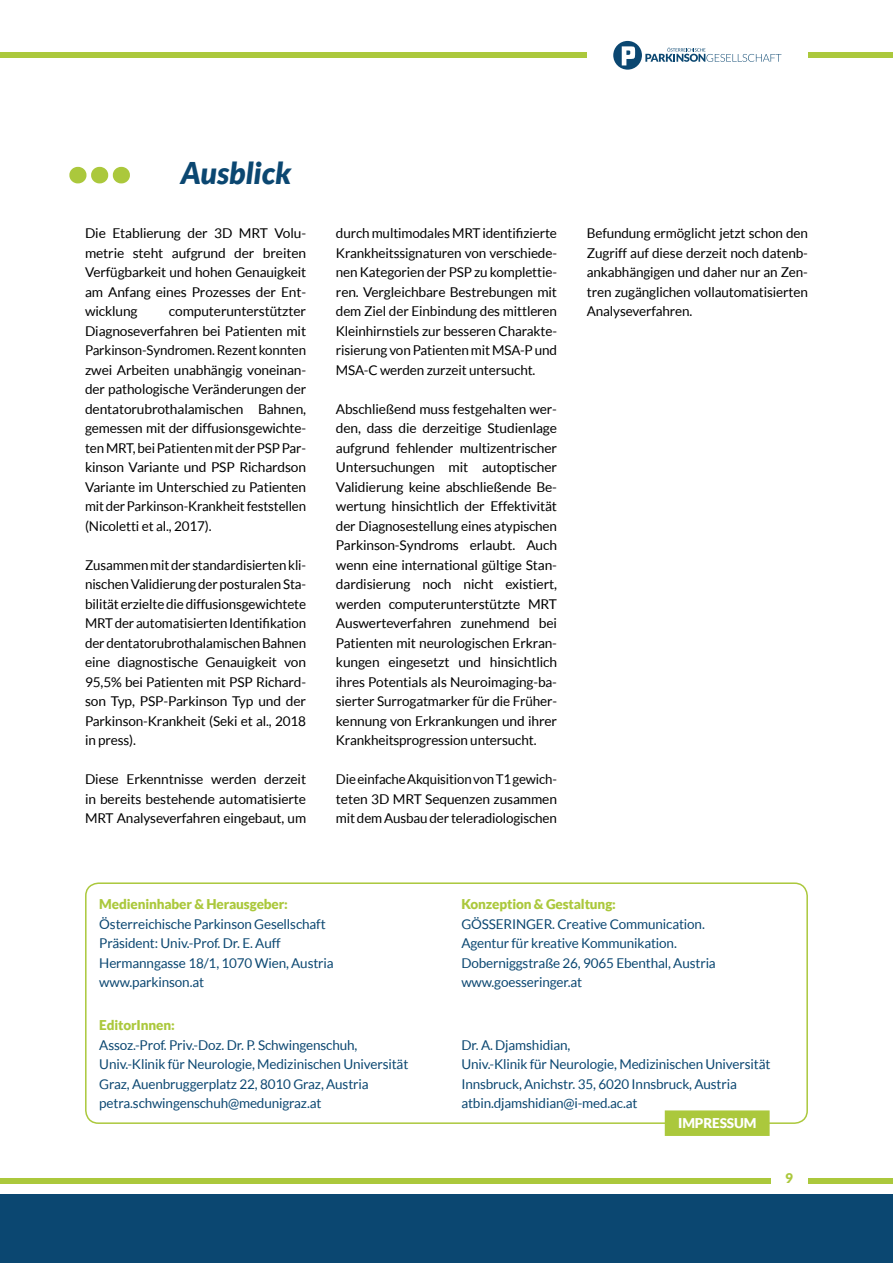
<style>
.page{position:relative;width:893px;height:1263px;background:#fff}
.page>*{position:absolute;margin:0;border:0;box-sizing:border-box;transform-origin:0 0}
.t1{font:italic 900 76.2px "Lato";color:#abc83c}
.t2{font:italic 900 30px "Lato";color:#0b4771}
.fließtext{font:13.5px/19.5px "Lato";letter-spacing:-.01em;color:#000;text-align:justify}
.fließtext-2{font:13.5px/19.5px "Lato";letter-spacing:-.01em;color:#0b4771}
.fließtext-3{font:900 13.5px "Lato";letter-spacing:-.01em;color:#abc83c}
.COVER_autoren_aufzäh{font:900 13.5px "Lato";letter-spacing:-.01em;color:#fff}
.s1{font-weight:900;color:#abc83c}
</style>
<div class="page">
<div style="left:0;top:1178px;width:770px;height:5px;background:#abc83c"></div>
<div style="left:0;top:53px;width:587px;height:5px;background:#abc83c"></div>
<div style="left:808px;top:1178px;width:85px;height:5px;background:#abc83c"></div>
<div style="left:808px;top:53px;width:85px;height:5px;background:#abc83c"></div>
<div style="left:0;top:1194px;width:893px;height:69px;background:#0b4771"></div>
<div style="left:85px;top:882px;width:723px;height:242px;border:2px solid #abc83c;border-radius:13px"></div>
<div style="left:665px;top:1110px;width:105px;height:26px;background:#abc83c"></div>
<svg style="left:613px;top:41px;width:29px;height:29px"></svg>
<svg style="left:622px;top:46px;width:13px;height:19px"></svg>
<svg style="left:645px;top:48px;width:136px;height:14px"></svg>
<p class="t1" style="left:66px;top:125px;width:67px">···</p>
<h2 class="t2" style="left:181px;top:155px;width:112px">Ausblick</h2>
<p class="fließtext" style="left:85px;top:224px;width:223px">Die Etablierung der 3D MRT Volu&shy;metrie steht aufgrund der breiten Verfügbarkeit und hohen Genauigkeit am Anfang eines Prozesses der Ent&shy;wicklung</p>
<p class="fließtext" style="left:85px;top:302px;width:223px;text-indent:84px">computerunterstützter Diagnoseverfahren bei Patienten mit Parkinson-Syndromen. Rezent konnten zwei Arbeiten unabhängig voneinan&shy;der pathologische Veränderungen der dentatorubrothalamischen Bahnen, gemessen mit der diffusionsgewichte&shy;ten MRT, bei Patienten mit der PSP Par&shy;kinson Variante und PSP Richardson Variante im Unterschied zu Patienten mit der Parkinson-Krankheit feststellen (Nicoletti et al., 2017).</p>
<p class="fließtext" style="left:85px;top:555px;width:223px">Zusammen mit der standardisierten kli&shy;nischen Validierung der posturalen Sta&shy;bilität erzielte die diffusionsgewichtete MRT der automatisierten Identifikation der dentatorubrothalamischen Bahnen eine diagnostische Genauigkeit von 95,5% bei Patienten mit PSP Richard&shy;son Typ, PSP-Parkinson Typ und der Parkinson-Krankheit (Seki et al., 2018 in press).</p>
<p class="fließtext" style="left:85px;top:770px;width:223px">Diese Erkenntnisse werden derzeit in bereits bestehende automatisierte MRT Analyseverfahren eingebaut, um</p>
<p class="fließtext" style="left:336px;top:224px;width:223px">durch multimodales MRT identifizierte Krankheitssignaturen von verschiede&shy;nen Kategorien der PSP zu komplettie&shy;ren. Vergleichbare Bestrebungen mit dem Ziel der Einbindung des mittleren Kleinhirnstiels zur besseren Charakte&shy;risierung von Patienten mit MSA-P und MSA-C werden zurzeit untersucht.</p>
<p class="fließtext" style="left:336px;top:399px;width:223px">Abschließend muss festgehalten wer&shy;den, dass die derzeitige Studienlage aufgrund fehlender multizentrischer Untersuchungen mit autoptischer Validierung keine abschließende Be&shy;wertung hinsichtlich der Effektivität der Diagnosestellung eines atypischen Parkinson-Syndroms erlaubt. Auch wenn eine international gültige Stan&shy;dardisierung noch nicht existiert, werden computerunterstützte MRT Auswerteverfahren zunehmend bei Patienten mit neurologischen Erkran&shy;kungen eingesetzt und hinsichtlich ihres Potentials als Neuroimaging-ba&shy;sierter Surrogatmarker für die Früher&shy;kennung von Erkrankungen und ihrer Krankheitsprogression untersucht.</p>
<p class="fließtext" style="left:336px;top:770px;width:223px">Die einfache Akquisition von T1 gewich&shy;teten 3D MRT Sequenzen zusammen mit dem Ausbau der teleradiologischen</p>
<p class="fließtext" style="left:587px;top:224px;width:223px">Befundung ermöglicht jetzt schon den Zugriff auf diese derzeit noch datenb&shy;ankabhängigen und daher nur an Zen&shy;tren zugänglichen vollautomatisierten Analyseverfahren.</p>
<p class="fließtext-3" style="left:99px;top:896px;width:190px">Medieninhaber &amp; Herausgeber:</p>
<p class="fließtext-2" style="left:99px;top:914px;width:228px">Österreichische Parkinson Gesellschaft</p>
<p class="fließtext-2" style="left:99px;top:933px;width:236px">Präsident: Univ.-Prof. Dr. E. Auff<br>Hermanngasse 18/1, 1070 Wien, Austria</p>
<p class="fließtext-2" style="left:99px;top:972px;width:106px">www.parkinson.at</p>
<p class="fließtext-2" style="left:99px;top:1016px;width:311px"><span class="s1">EditorInnen:<br></span>Assoz.-Prof. Priv.-Doz. Dr. P. Schwingenschuh, Univ.-Klinik für Neurologie, Medizinischen Universität Graz, Auenbruggerplatz 22, 8010 Graz, Austria petra.schwingenschuh@medunigraz.at</p>
<p class="fließtext-3" style="left:461px;top:896px;width:156px">Konzeption &amp; Gestaltung:</p>
<p class="fließtext-2" style="left:461px;top:914px;width:245px">GÖSSERINGER. Creative Communication.</p>
<p class="fließtext-2" style="left:461px;top:933px;width:217px">Agentur für kreative Kommunikation.</p>
<p class="fließtext-2" style="left:461px;top:953px;width:256px">Doberniggstraße 26, 9065 Ebenthal, Austria</p>
<p class="fließtext-2" style="left:461px;top:972px;width:122px">www.goesseringer.at</p>
<p class="fließtext-2" style="left:461px;top:1035px;width:311px">Dr. A. Djamshidian,<br>Univ.-Klinik für Neurologie, Medizinischen Universität Innsbruck, Anichstr. 35, 6020 Innsbruck, Austria atbin.djamshidian@i-med.ac.at</p>
<p class="COVER_autoren_aufzäh" style="left:678px;top:1115px;width:80px">IMPRESSUM</p>
<p class="fließtext-3" style="left:785px;top:1170px;width:9px">9</p>
</div>
